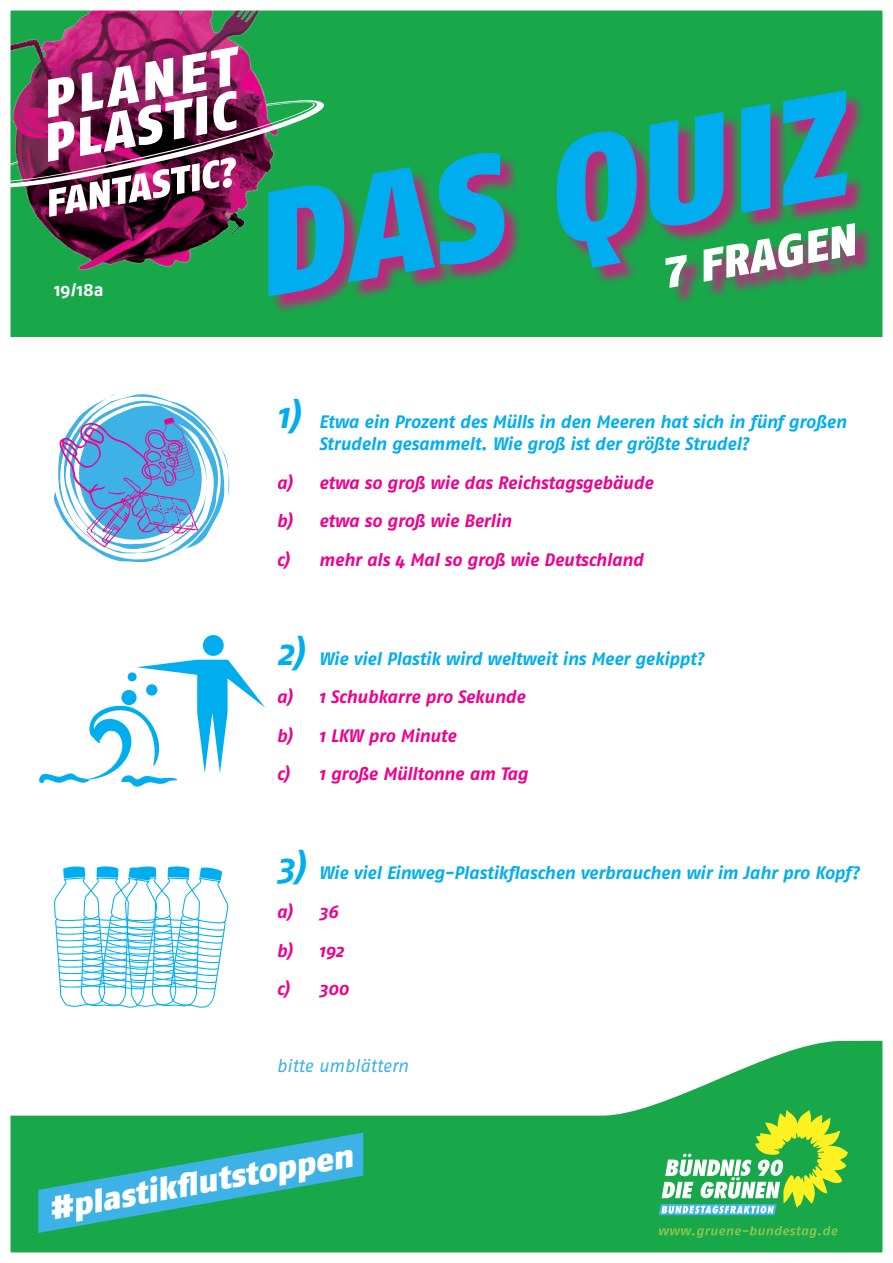
<style>
.page{position:relative;width:893px;height:1263px;background:#fff}
.page>*{position:absolute;margin:0;border:0;box-sizing:border-box;transform-origin:0 0}
.t1{font:italic 900 147px "Fago OT";color:#00aeef}
.t2{font:italic 900 45px "Fago OT";color:#fff}
.t3{font:italic 900 32.25px "Fago OT";color:#fff}
.t4{font:italic 700 18px/38.5px "Fago OT";letter-spacing:-.01em;color:#ed028c}
.t5{font:italic 700 18px/38.5px "Fago OT";letter-spacing:-.015em;color:#00aeef}
.t6{font:italic 18px "Fago OT";letter-spacing:-.005em;color:#3eb2e6}
.t7{font:700 18px "Fago OT";color:#fff}
.s1{font-size:36px}
.s2{font-size:36px;color:#00aeef}
.s3{color:#00aeef}
.s4{color:#ed028c}
</style>
<div class="page">
<div style="left:0;top:0;width:893px;height:337px;background:#18a84a"></div>
<img style="left:11px;top:11px;width:249px;height:260px">
<svg style="left:11px;top:46px;width:260px;height:173px;background:#94647d"></svg>
<svg style="left:11px;top:1041px;width:871px;height:211px;fill:#18a84a"></svg>
<svg style="left:659px;top:1226px;width:179px;height:12px;background:#38af4b"></svg>
<svg style="left:659px;top:1110px;width:189px;height:105px;background:#66c264"></svg>
<div style="left:271px;top:93px;width:595px;height:222px;background:#ed028c;opacity:.75"></div>
<div style="left:668px;top:226px;width:206px;height:80px;background:#ed028c;opacity:.75"></div>
<svg style="left:54px;top:866px;width:174px;height:142px"></svg>
<svg style="left:38px;top:1132px;width:325px;height:101px;background:#28ac8c"></svg>
<svg style="left:54px;top:393px;width:176px;height:170px"></svg>
<svg style="left:39px;top:635px;width:226px;height:152px"></svg>
<div style="left:0;top:0;width:893px;height:1263px;border:10px solid #fff"></div>
<p class="t7" style="left:54px;top:279px;width:51px">19/18a</p>
<h1 class="t1" style="left:236px;top:161px;width:600px;rotate:-10deg">DAS QUIZ</h1>
<h2 class="t2" style="left:658px;top:246px;width:197px;rotate:-10deg">7 FRAGEN</h2>
<p class="t5" style="left:319px;top:411px;width:529px;line-height:21.6px;text-indent:-43px"><span class="s1">1)</span> Etwa ein Prozent des Mülls in den Meeren hat sich in fünf großen<br>Strudeln gesammelt. Wie groß ist der größte Strudel?</p>
<p class="t4" style="left:276px;top:463px;width:378px">a) etwa so groß wie das Reichstagsgebäude b) etwa so groß wie Berlin<br>c) mehr als 4 Mal so groß wie Deutschland</p>
<p class="t4" style="left:276px;top:639px;width:429px"><span class="s2">2)</span> <span class="s3">Wie viel Plastik wird weltweit ins Meer gekippt? </span>a) 1 Schubkarre pro Sekunde<br>b) 1 LKW pro Minute<br>c) 1 große Mülltonne am Tag</p>
<p class="t5" style="left:276px;top:854px;width:584px"><span class="s1">3)</span> Wie viel Einweg-Plastikflaschen verbrauchen wir im Jahr pro Kopf? <span class="s4">a) 36<br>b) 192<br>c) 300</span></p>
<p class="t6" style="left:276px;top:1055px;width:133px">bitte umblättern</p>
<h3 class="t3" style="left:46px;top:1190px;width:309px;rotate:-10deg">#plastikfl utstoppen</h3>
</div>
